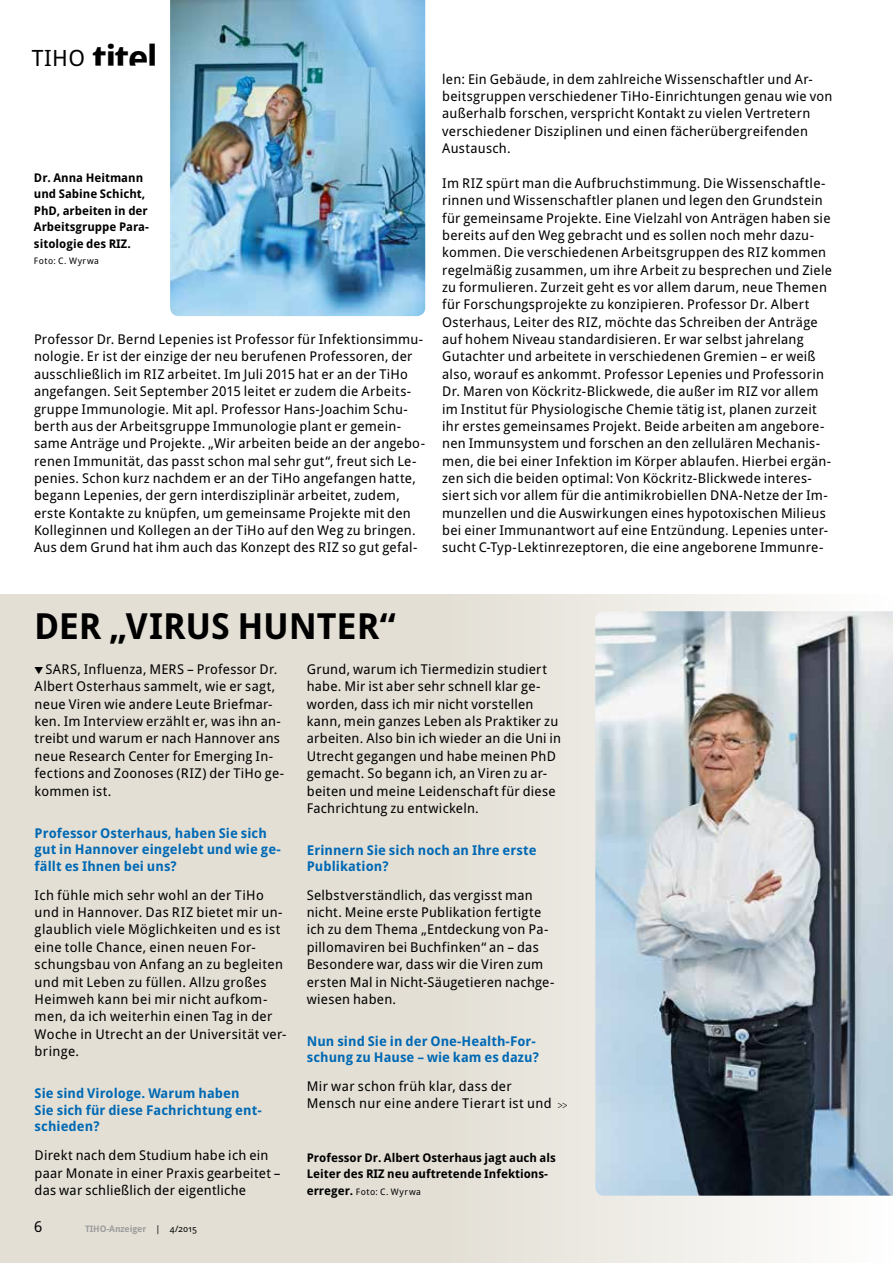
<style>
.page{position:relative;width:893px;height:1263px;background:#fff}
.page>*{position:absolute;margin:0;border:0;box-sizing:border-box;transform-origin:0 0}
.t1{font:700 36px "Droid Sans Pro";letter-spacing:-.005em;color:#000}
.t2{font:15px "Droid Sans Pro";color:#000}
.t3{font:13.5px/17.4px "Droid Sans Pro";letter-spacing:.02em;color:#000}
.t4{font:700 13.5px/16.5px "Droid Sans Pro";letter-spacing:.005em;color:#0069b4}
.t5{font:700 12px/16.5px "Droid Sans Pro";color:#000}
.t6{font:300 10.5px "Klavika";color:#000}
.t7{font:9px "Droid Sans Pro";letter-spacing:.065em;color:#000}
.t8{font:700 9px "Droid Sans Pro";letter-spacing:-.01em;color:#9c9d9d}
.s1{font-weight:400;font-size:22.5px}
.s2{font-weight:700;font-size:12px}
.s3{font-weight:400;color:#000}
</style>
<div class="page">
<div style="left:0;top:594px;width:893px;height:669px;background:#e3dfd5"></div>
<img style="left:170px;top:0;width:255px;height:316px">
<img style="left:595px;top:611px;width:298px;height:585px">
<p class="t1" style="left:32px;top:32px;width:127px"><span class="s1">TIHO</span> titel</p>
<p class="t5" style="left:34px;top:169px;width:116px">Dr. Anna Heitmann und Sabine Schicht,<br>PhD, arbeiten in der<br>Arbeitsgruppe Para&shy;sitologie des RIZ.</p>
<p class="t7" style="left:34px;top:255px;width:67px">Foto: C. Wyrwa</p>
<p class="t3" style="left:34px;top:330px;width:393px">Professor Dr. Bernd Lepenies ist Professor für Infektionsimmu&shy;nologie. Er ist der einzige der neu berufenen Professoren, der ausschließlich im RIZ arbeitet. Im Juli 2015 hat er an der TiHo angefangen. Seit September 2015 leitet er zudem die Arbeits&shy;gruppe Immunologie. Mit apl. Professor Hans-Joachim Schu&shy;berth aus der Arbeitsgruppe Immunologie plant er gemein&shy;same Anträge und Projekte. „Wir arbeiten beide an der angebo&shy;renen Immunität, das passt schon mal sehr gut“, freut sich Le&shy;penies. Schon kurz nachdem er an der TiHo angefangen hatte, begann Lepenies, der gern interdisziplinär arbeitet, zudem, erste Kontakte zu knüpfen, um gemeinsame Projekte mit den Kolleginnen und Kollegen an der TiHo auf den Weg zu bringen.<br>Aus dem Grund hat ihm auch das Konzept des RIZ so gut gefal-</p>
<p class="t3" style="left:442px;top:70px;width:392px">len: Ein Gebäude, in dem zahlreiche Wissenschaftler und Ar&shy;beitsgruppen verschiedener TiHo-Einrichtungen genau wie von außerhalb forschen, verspricht Kontakt zu vielen Vertretern verschiedener Disziplinen und einen fächerübergreifenden Austausch.</p>
<p class="t3" style="left:442px;top:174px;width:391px">Im RIZ spürt man die Aufbruchstimmung. Die Wissenschaftle&shy;rinnen und Wissenschaftler planen und legen den Grundstein für gemeinsame Projekte. Eine Vielzahl von Anträgen haben sie bereits auf den Weg gebracht und es sollen noch mehr dazu&shy;kommen. Die verschiedenen Arbeitsgruppen des RIZ kommen regelmäßig zusammen, um ihre Arbeit zu besprechen und Ziele zu formulieren. Zurzeit geht es vor allem darum, neue Themen für Forschungsprojekte zu konzipieren. Professor Dr. Albert Osterhaus, Leiter des RIZ, möchte das Schreiben der Anträge auf hohem Niveau standardisieren. Er war selbst jahrelang Gutachter und arbeitete in verschiedenen Gremien – er weiß also, worauf es ankommt. Professor Lepenies und Professorin Dr. Maren von Köckritz-Blickwede, die außer im RIZ vor allem im Institut für Physiologische Chemie tätig ist, planen zurzeit ihr erstes gemeinsames Projekt. Beide arbeiten am angebore&shy;nen Immunsystem und forschen an den zellulären Mechanis&shy;men, die bei einer Infektion im Körper ablaufen. Hierbei ergän&shy;zen sich die beiden optimal: Von Köckritz-Blickwede interes&shy;siert sich vor allem für die antimikrobiellen DNA-Netze der Im&shy;munzellen und die Auswirkungen eines hypotoxischen Milieus bei einer Immunantwort auf eine Entzündung. Lepenies unter&shy;sucht C-Typ-Lektinrezeptoren, die eine angeborene Immunre-</p>
<p class="t1" style="left:34px;top:600px;width:363px">DER „VIRUS HUNTER“</p>
<p class="t3" style="left:35px;top:660px;width:251px;text-indent:11px">SARS, Influenza, MERS – Professor Dr.<br>Albert Osterhaus sammelt, wie er sagt, neue Viren wie andere Leute Briefmar&shy;ken. Im Interview erzählt er, was ihn an&shy;treibt und warum er nach Hannover ans neue Research Center for Emerging In&shy;fections and Zoonoses (RIZ) der TiHo ge&shy;kommen ist.</p>
<p class="t4" style="left:35px;top:824px;width:247px">Professor Osterhaus, haben Sie sich gut in Hannover eingelebt und wie ge&shy;fällt es Ihnen bei uns?</p>
<p class="t3" style="left:35px;top:886px;width:253px">Ich fühle mich sehr wohl an der TiHo und in Hannover. Das RIZ bietet mir un&shy;glaublich viele Möglichkeiten und es ist eine tolle Chance, einen neuen For&shy;schungsbau von Anfang an zu begleiten und mit Leben zu füllen. Allzu großes Heimweh kann bei mir nicht aufkom&shy;men, da ich weiterhin einen Tag in der Woche in Utrecht an der Universität ver&shy;bringe.</p>
<p class="t4" style="left:35px;top:1084px;width:229px">Sie sind Virologe. Warum haben<br>Sie sich für diese Fachrichtung ent&shy;schieden?</p>
<p class="t3" style="left:35px;top:1146px;width:247px">Direkt nach dem Studium habe ich ein paar Monate in einer Praxis gearbeitet – das war schließlich der eigentliche</p>
<p class="t3" style="left:307px;top:660px;width:256px">Grund, warum ich Tiermedizin studiert habe. Mir ist aber sehr schnell klar ge&shy;worden, dass ich mir nicht vorstellen kann, mein ganzes Leben als Praktiker zu arbeiten. Also bin ich wieder an die Uni in Utrecht gegangen und habe meinen PhD gemacht. So begann ich, an Viren zu ar&shy;beiten und meine Leidenschaft für diese Fachrichtung zu entwickeln.</p>
<p class="t4" style="left:307px;top:841px;width:231px">Erinnern Sie sich noch an Ihre erste<br>Publikation?</p>
<p class="t3" style="left:307px;top:886px;width:249px">Selbstverständlich, das vergisst man nicht. Meine erste Publikation fertigte ich zu dem Thema „Entdeckung von Pa&shy;pillomaviren bei Buchfinken“ an – das Besondere war, dass wir die Viren zum ersten Mal in Nicht-Säugetieren nachge&shy;wiesen haben.</p>
<p class="t4" style="left:307px;top:1032px;width:234px">Nun sind Sie in der One-Health-For&shy;schung zu Hause – wie kam es dazu?</p>
<p class="t3" style="left:307px;top:1077px;width:246px">Mir war schon früh klar, dass der<br>Mensch nur eine andere Tierart ist und</p>
<p class="t6" style="left:557px;top:1099px;width:12px">&gt;&gt;</p>
<p class="t5" style="left:307px;top:1149px;width:251px">Professor Dr. Albert Osterhaus jagt auch als<br>Leiter des RIZ neu auftretende Infektions-</p>
<p class="t7" style="left:307px;top:1185px;width:116px"><span class="s2">erreger.</span> Foto: C. Wyrwa</p>
<p class="t2" style="left:34px;top:1216px;width:10px">6</p>
<p class="t8" style="left:85px;top:1222px;width:114px">TIHO-Anzeiger <span class="s3">| 4/2015</span></p>
</div>
